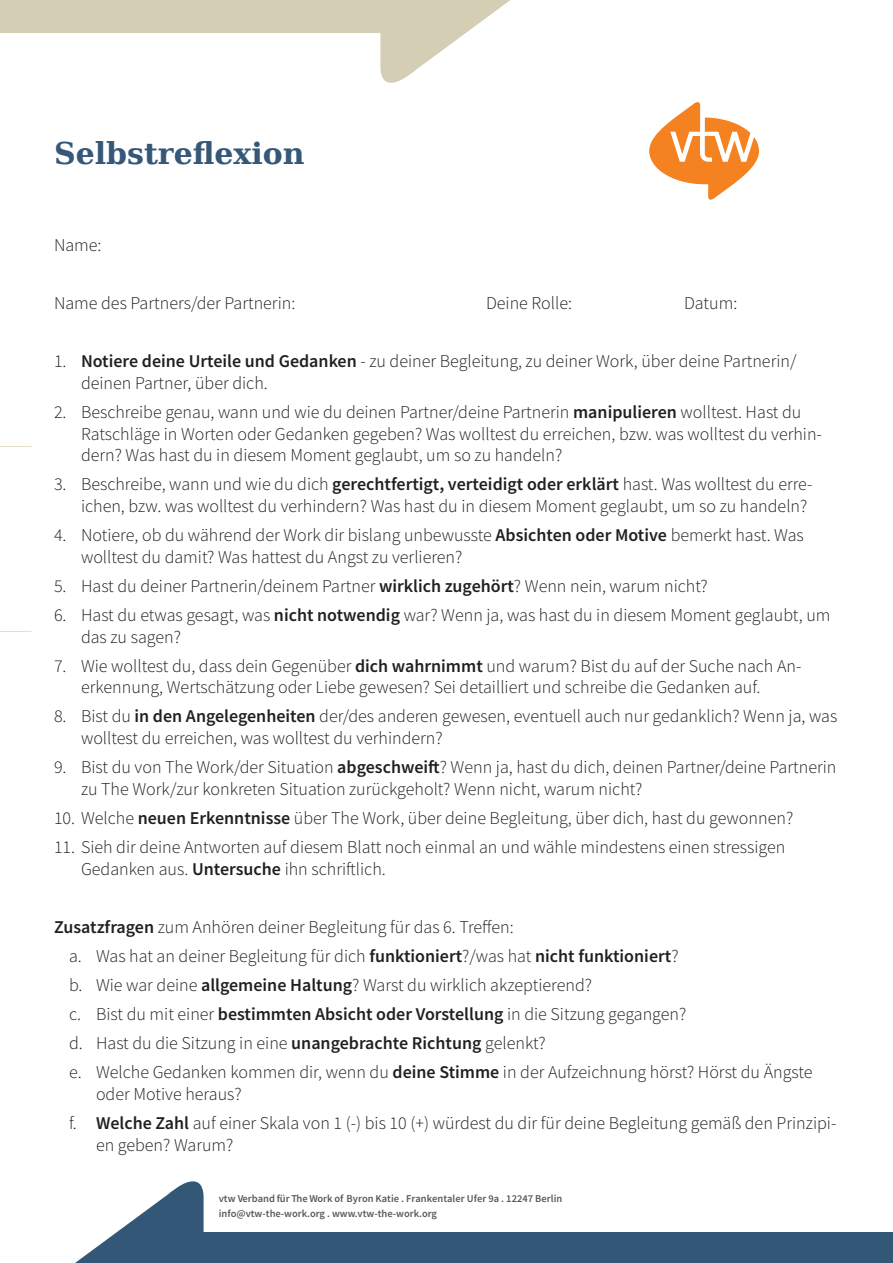
<style>
.page{position:relative;width:893px;height:1263px;background:#fff}
.page>*{position:absolute;margin:0;border:0;box-sizing:border-box;transform-origin:0 0}
.t1{font:700 30px "DejaVu Serif";color:#355778}
.t2{font:300 18px/21.6px "Source Sans Pro";color:#231f20}
.t3{font:600 10.5px/15px "Source Sans Pro";color:#57585a}
.s1{font-weight:600}
</style>
<div class="page">
<div style="left:0;top:0;width:442px;height:32px;background:#d4cfb4"></div>
<svg style="left:380px;top:0;width:130px;height:83px"></svg>
<div style="left:142px;top:1232px;width:751px;height:31px;background:#335777"></div>
<svg style="left:75px;top:1181px;width:129px;height:82px"></svg>
<hr style="left:0;top:446px;width:31px;height:1px;background:#e6dfc7">
<hr style="left:0;top:631px;width:31px;height:1px;background:#e6dfc7">
<svg style="left:649px;top:102px;width:110px;height:98px"></svg>
<h1 class="t1" style="left:54px;top:129px;width:252px">Selbstreflexion</h1>
<p class="t2" style="left:54px;top:234px;width:49px">Name:</p>
<p class="t2" style="left:54px;top:292px;width:243px">Name des Partners/der Partnerin:</p>
<p class="t2" style="left:486px;top:292px;width:87px">Deine Rolle:</p>
<p class="t2" style="left:684px;top:292px;width:55px">Datum:</p>
<p class="t2" style="left:81px;top:351px;width:717px;text-indent:-27px">1. <span class="s1">Notiere deine Urteile und Gedanken</span> - zu deiner Begleitung, zu deiner Work, über deine Partnerin/ deinen Partner, über dich.</p>
<p class="t2" style="left:81px;top:401px;width:742px;text-indent:-27px">2. Beschreibe genau, wann und wie du deinen Partner/deine Partnerin <span class="s1">manipulieren</span> wolltest. Hast du<br>Ratschläge in Worten oder Gedanken gegeben? Was wolltest du erreichen, bzw. was wolltest du verhin&shy;dern? Was hast du in diesem Moment geglaubt, um so zu handeln?</p>
<p class="t2" style="left:54px;top:474px;width:760px;text-align:right">3. Beschreibe, wann und wie du dich <span class="s1">gerechtfertigt, verteidigt oder erklärt</span> hast. Was wolltest du erre&shy;ichen, bzw. was wolltest du verhindern? Was hast du in diesem Moment geglaubt, um so zu handeln?</p>
<p class="t2" style="left:81px;top:524px;width:724px;text-indent:-27px">4. Notiere, ob du während der Work dir bislang unbewusste <span class="s1">Absichten oder Motive</span> bemerkt hast. Was wolltest du damit? Was hattest du Angst zu verlieren?</p>
<p class="t2" style="left:54px;top:575px;width:655px">5. Hast du deiner Partnerin/deinem Partner <span class="s1">wirklich zugehört</span>? Wenn nein, warum nicht?</p>
<p class="t2" style="left:81px;top:604px;width:751px;text-indent:-27px">6. Hast du etwas gesagt, was <span class="s1">nicht notwendig</span> war? Wenn ja, was hast du in diesem Moment geglaubt, um das zu sagen?</p>
<p class="t2" style="left:81px;top:655px;width:722px;text-indent:-27px">7. Wie wolltest du, dass dein Gegenüber <span class="s1">dich wahrnimmt</span> und warum? Bist du auf der Suche nach An&shy;erkennung, Wertschätzung oder Liebe gewesen? Sei detailliert und schreibe die Gedanken auf.</p>
<p class="t2" style="left:81px;top:706px;width:758px;text-indent:-27px">8. Bist du <span class="s1">in den Angelegenheiten</span> der/des anderen gewesen, eventuell auch nur gedanklich? Wenn ja, was wolltest du erreichen, was wolltest du verhindern?</p>
<p class="t2" style="left:81px;top:756px;width:757px;text-indent:-27px">9. Bist du von The Work/der Situation <span class="s1">abgeschweift</span>? Wenn ja, hast du dich, deinen Partner/deine Partnerin zu The Work/zur konkreten Situation zurückgeholt? Wenn nicht, warum nicht?</p>
<p class="t2" style="left:54px;top:807px;width:741px">10. Welche <span class="s1">neuen Erkenntnisse</span> über The Work, über deine Begleitung, über dich, hast du gewonnen?</p>
<p class="t2" style="left:81px;top:836px;width:706px;text-indent:-27px">11. Sieh dir deine Antworten auf diesem Blatt noch einmal an und wähle mindestens einen stressigen<br>Gedanken aus. <span class="s1">Untersuche</span> ihn schriftlich.</p>
<p class="t2" style="left:69px;top:912px;width:745px;line-height:29.1px;text-indent:-15px"><span class="s1">Zusatzfragen</span> zum Anhören deiner Begleitung für das 6. Treffen:<br>a. Was hat an deiner Begleitung für dich <span class="s1">funktioniert</span>?/was hat <span class="s1">nicht funktioniert</span>?<br>b. Wie war deine <span class="s1">allgemeine Haltung</span>? Warst du wirklich akzeptierend?<br>c. Bist du mit einer <span class="s1">bestimmten Absicht oder Vorstellung</span> in die Sitzung gegangen?<br>d. Hast du die Sitzung in eine <span class="s1">unangebrachte Richtung</span> gelenkt?<br>e. Welche Gedanken kommen dir, wenn du <span class="s1">deine Stimme</span> in der Aufzeichnung hörst? Hörst du Ängste</p>
<p class="t2" style="left:69px;top:1079px;width:769px;line-height:29.1px;text-indent:27px">oder Motive heraus?<br>f. <span class="s1">Welche Zahl</span> auf einer Skala von 1 (-) bis 10 (+) würdest du dir für deine Begleitung gemäß den Prinzipi-</p>
<p class="t2" style="left:96px;top:1134px;width:139px">en geben? Warum?</p>
<p class="t3" style="left:219px;top:1191px;width:345px">vtw Verband für The Work of Byron Katie . Frankentaler Ufer 9a . 12247 Berlin info@vtw-the-work.org . www.vtw-the-work.org</p>
</div>
